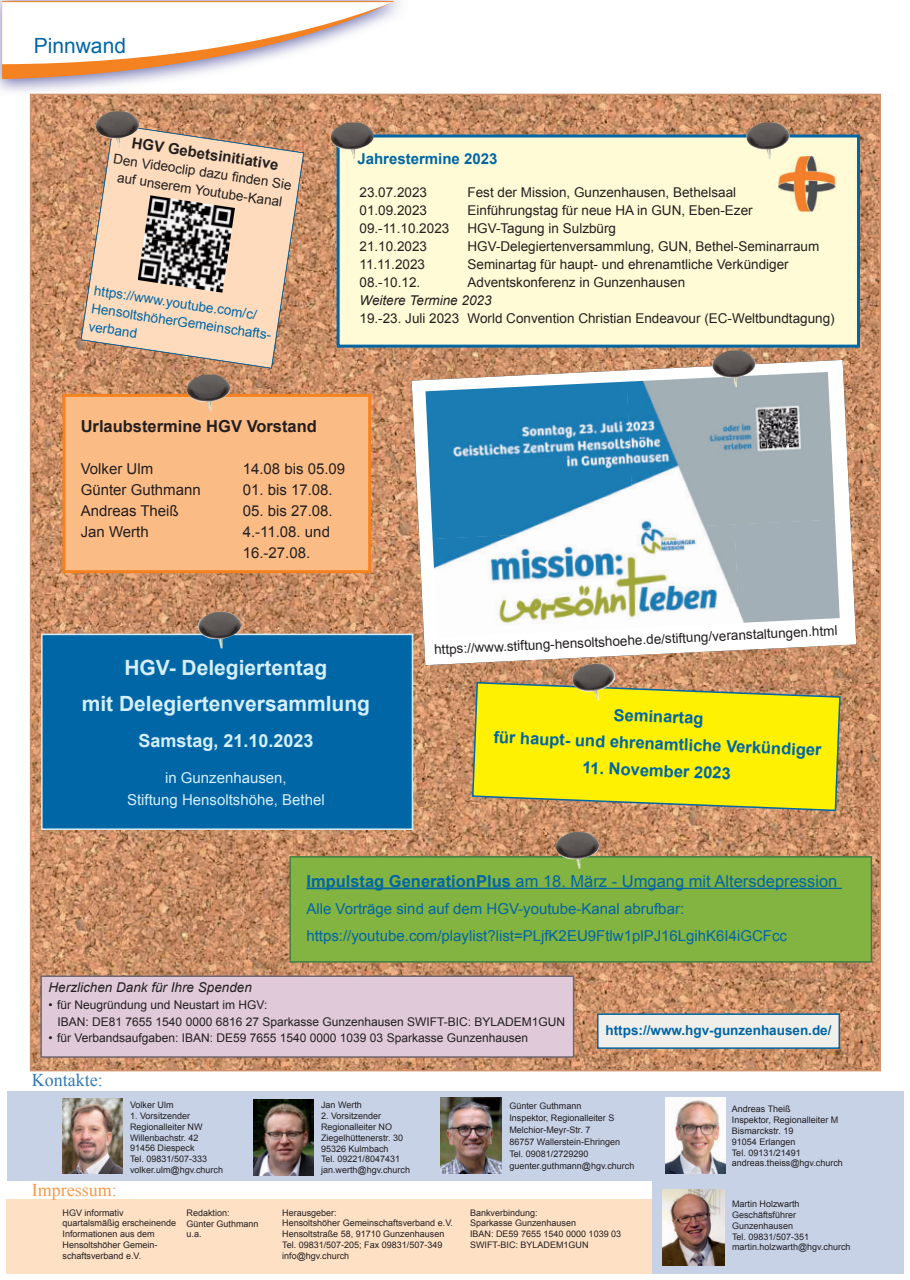
<style>
.page{position:relative;width:910px;height:1280px;background:#fff}
.page>*{position:absolute;margin:0;border:0;box-sizing:border-box;transform-origin:0 0}
.t1{font:700 21px/36px "Arial";color:#d4effb;text-align:center}
.t2{font:21px "Arial";color:#0166a5}
.t3{font:700 18px "Arial";color:#d4effb}
.t4{font:18px "Times New Roman";color:#f79848}
.t5{font:18px "Times New Roman";color:#3379b3}
.t6{font:700 16.5px/27px "Arial";color:#0166a5;text-align:center}
.t7{font:16.5px "Arial";color:#0166a5}
.t8{font:700 16.5px "Arial";color:#231f20}
.t9{font:15px/27px "Arial";color:#0166a5}
.t10{font:15px/21px "Arial";color:#231f20}
.t11{font:15px/22.2px "Arial";color:#d4effb;text-align:center}
.t12{font:700 15px "Arial";color:#231f20}
.t13{font:700 15px "Arial";color:#0166a5}
.t14{font:13.5px/18px "Arial";color:#231f20;text-align:center}
.t15{font:13.5px/18.3px "Arial";color:#0166a5}
.t16{font:italic 13.5px "Arial";color:#231f20}
.t17{font:700 13.5px "Arial";color:#0166a5}
.t18{font:12px/16.5px "Arial";color:#231f20}
.t19{font:9px/10.8px "Arial";color:#231f20}
.s1{font-weight:700}
</style>
<div class="page">
<svg style="left:2px;top:1px;width:392px;height:78px"></svg>
<img style="left:33px;top:97px;width:845px;height:971px">
<div style="left:40px;top:975px;width:534px;height:83px;background:#e0cad9;border:2px solid #6f656d"></div>
<div style="left:598px;top:1014px;width:241px;height:34px;background:#f1efea"></div>
<div style="left:597px;top:1013px;width:243px;height:36px;border:2px solid #0166a5"></div>
<svg style="left:81px;top:124px;width:223px;height:244px;fill:#fddbbc"></svg>
<img style="left:144px;top:195px;width:49px;height:43px">
<img style="left:186px;top:202px;width:49px;height:48px">
<img style="left:138px;top:238px;width:48px;height:48px">
<img style="left:180px;top:244px;width:49px;height:49px">
<div style="left:338px;top:136px;width:520px;height:210px;background:#fffbd6"></div>
<div style="left:337px;top:135px;width:523px;height:213px;border:3px solid #0166a5"></div>
<img style="left:779px;top:156px;width:58px;height:56px">
<img style="left:329px;top:123px;width:46px;height:36px">
<img style="left:746px;top:123px;width:45px;height:36px">
<div style="left:63px;top:394px;width:308px;height:179px;background:#fbbb85;border:3px solid #f58220"></div>
<svg style="left:412px;top:360px;width:444px;height:305px"></svg>
<img style="left:425px;top:382px;width:201px;height:157px">
<img style="left:626px;top:372px;width:209px;height:152px">
<img style="left:433px;top:524px;width:306px;height:113px">
<div style="left:734px;top:519px;width:106px;height:104px;background:#a2afb6"></div>
<img style="left:96px;top:111px;width:44px;height:37px">
<div style="left:41px;top:634px;width:372px;height:196px;background:#0166a5;border:2px solid #d4effb"></div>
<img style="left:196px;top:612px;width:46px;height:36px">
<svg style="left:471px;top:681px;width:370px;height:131px"></svg>
<img style="left:572px;top:663px;width:45px;height:37px">
<div style="left:289px;top:856px;width:583px;height:107px;background:#83b340;border:2px solid #3e8044"></div>
<hr style="left:306px;top:887px;width:205px;height:2px;background:#0166a5">
<hr style="left:511px;top:888px;width:331px;height:1px;background:#0166a5">
<img style="left:554px;top:832px;width:45px;height:36px">
<img style="left:710px;top:351px;width:46px;height:36px">
<img style="left:187px;top:375px;width:44px;height:36px">
<div style="left:6px;top:1199px;width:659px;height:75px;background:#fee0c5"></div>
<div style="left:653px;top:1179px;width:251px;height:94px;background:#c7d2e7"></div>
<div style="left:7px;top:1091px;width:897px;height:89px;background:#c7d2e7"></div>
<img style="left:663px;top:1189px;width:61px;height:76px">
<img style="left:63px;top:1099px;width:60px;height:74px">
<img style="left:441px;top:1097px;width:60px;height:76px">
<img style="left:253px;top:1099px;width:61px;height:76px">
<img style="left:665px;top:1097px;width:61px;height:76px">
<h1 class="t2" style="left:34px;top:37px;width:94px">Pinnwand</h1>
<h3 class="t12" style="left:133px;top:138px;width:150px;rotate:8deg">HGV Gebetsinitiative</h3>
<h3 class="t14" style="left:115px;top:149px;width:181px;rotate:9deg">Den Videoclip dazu fi nden Sie auf unserem Youtube-Kanal</h3>
<h3 class="t15" style="left:96px;top:282px;width:189px;rotate:9deg">https://www.youtube.com/c/<br>HensoltshöherGemeinschafts&shy;verband</h3>
<h3 class="t13" style="left:357px;top:153px;width:142px">Jahrestermine 2023</h3>
<h3 class="t14" style="left:359px;top:185px;width:69px">23.07.2023</h3>
<h3 class="t14" style="left:467px;top:185px;width:270px">Fest der Mission, Gunzenhausen, Bethelsaal</h3>
<h3 class="t14" style="left:359px;top:203px;width:69px">01.09.2023</h3>
<h3 class="t14" style="left:467px;top:203px;width:287px">Einführungstag für neue HA in GUN, Eben-Ezer</h3>
<h3 class="t14" style="left:359px;top:221px;width:91px">09.-11.10.2023</h3>
<h3 class="t14" style="left:467px;top:221px;width:150px">HGV-Tagung in Sulzbürg</h3>
<h3 class="t14" style="left:359px;top:239px;width:69px">21.10.2023</h3>
<h3 class="t14" style="left:467px;top:239px;width:353px">HGV-Delegiertenversammlung, GUN, Bethel-Seminarraum</h3>
<h3 class="t14" style="left:359px;top:257px;width:67px">11.11.2023</h3>
<h3 class="t14" style="left:467px;top:257px;width:323px">Seminartag für haupt- und ehrenamtliche Verkündiger</h3>
<h3 class="t14" style="left:359px;top:275px;width:62px">08.-10.12.</h3>
<h3 class="t14" style="left:467px;top:275px;width:219px">Adventskonferenz in Gunzenhausen</h3>
<h3 class="t16" style="left:359px;top:295px;width:134px">Weitere Termine 2023</h3>
<h3 class="t14" style="left:359px;top:311px;width:477px">19.-23. Juli 2023 World Convention Christian Endeavour (EC-Weltbundtagung)</h3>
<h3 class="t8" style="left:81px;top:420px;width:238px">Urlaubstermine HGV Vorstand</h3>
<h3 class="t10" style="left:81px;top:460px;width:74px">Volker Ulm</h3>
<h3 class="t10" style="left:243px;top:460px;width:104px">14.08 bis 05.09</h3>
<h3 class="t10" style="left:81px;top:481px;width:122px">Günter Guthmann</h3>
<h3 class="t10" style="left:243px;top:481px;width:92px">01. bis 17.08.</h3>
<h3 class="t10" style="left:81px;top:502px;width:100px">Andreas Theiß</h3>
<h3 class="t10" style="left:243px;top:502px;width:92px">05. bis 27.08.</h3>
<h3 class="t10" style="left:81px;top:523px;width:70px">Jan Werth</h3>
<h3 class="t10" style="left:243px;top:523px;width:89px">4.-11.08. und<br>16.-27.08.</h3>
<h3 class="t14" style="left:434px;top:643px;width:405px;rotate:-3deg">https://www.stiftung-hensoltshoehe.de/stiftung/veranstaltungen.html</h3>
<h1 class="t1" style="left:82px;top:651px;width:290px">HGV- Delegiertentag<br>mit Delegiertenversammlung</h1>
<h2 class="t3" style="left:138px;top:733px;width:177px">Samstag, 21.10.2023</h2>
<h3 class="t11" style="left:127px;top:768px;width:199px">in Gunzenhausen,<br>Stiftung Hensoltshöhe, Bethel</h3>
<h3 class="t6" style="left:495px;top:699px;width:330px;rotate:2deg">Seminartag<br>für haupt- und ehrenamtliche Verkündiger</h3>
<h3 class="t6" style="left:583px;top:756px;width:150px;rotate:2deg">11. November 2023</h3>
<h3 class="t16" style="left:49px;top:982px;width:205px">Herzlichen Dank für Ihre Spenden</h3>
<h3 class="t7" style="left:306px;top:874px;width:532px"><span class="s1">Impulstag GenerationPlus</span> am 18. März - Umgang mit Altersdepression</h3>
<h3 class="t9" style="left:306px;top:896px;width:482px">Alle Vorträge sind auf dem HGV-youtube-Kanal abrufbar: https://youtube.com/playlist?list=PLjfK2EU9Ftlw1plPJ16LgihK6I4iGCFcc</h3>
<h3 class="t18" style="left:58px;top:997px;width:509px;text-indent:-9px">• für Neugründung und Neustart im HGV:<br>IBAN: DE81 7655 1540 0000 6816 27 Sparkasse Gunzenhausen SWIFT-BIC: BYLADEM1GUN</h3>
<h3 class="t18" style="left:49px;top:1030px;width:481px">• für Verbandsaufgaben: IBAN: DE59 7655 1540 0000 1039 03 Sparkasse Gunzenhausen</h3>
<h2 class="t5" style="left:32px;top:1074px;width:72px">Kontakte:</h2>
<h3 class="t17" style="left:605px;top:1025px;width:228px">https://www.hgv-gunzenhausen.de/</h3>
<p class="t19" style="left:130px;top:1100px;width:45px">Volker Ulm</p>
<p class="t19" style="left:130px;top:1111px;width:94px">1. Vorsitzender<br>Regionalleiter NW<br>Willenbachstr. 42<br>91456 Diespeck<br>Tel. 09831/507-333 volker.ulm@hgv.church</p>
<p class="t19" style="left:509px;top:1101px;width:127px;line-height:12px">Günter Guthmann<br>Inspektor, Regionalleiter S<br>Melchior-Meyr-Str. 7<br>86757 Wallerstein-Ehringen<br>Tel. 09081/2729290 guenter.guthmann@hgv.church</p>
<p class="t19" style="left:321px;top:1101px;width:42px">Jan Werth</p>
<p class="t19" style="left:321px;top:1111px;width:91px">2. Vorsitzender<br>Regionalleiter NO<br>Ziegelhüttenerstr. 30<br>95326 Kulmbach<br>Tel. 09221/8047431 jan.werth@hgv.church</p>
<p class="t19" style="left:282px;top:1208px;width:172px">Herausgeber:<br>Hensoltshöher Gemeinschaftsverband e.V.<br>Hensoltstraße 58, 91710 Gunzenhausen<br>Tel. 09831/507-205; Fax 09831/507-349 info@hgv.church</p>
<p class="t19" style="left:470px;top:1208px;width:153px">Bankverbindung:<br>Sparkasse Gunzenhausen<br>IBAN: DE59 7655 1540 0000 1039 03<br>SWIFT-BIC: BYLADEM1GUN</p>
<h2 class="t4" style="left:32px;top:1184px;width:86px">Impressum:</h2>
<p class="t19" style="left:63px;top:1208px;width:115px">HGV informativ quartalsmäßig erscheinende<br>Informationen aus dem<br>Hensoltshöher Gemein&shy;schaftsverband e.V.</p>
<p class="t19" style="left:187px;top:1208px;width:74px">Redaktion:<br>Günter Guthmann u.a.</p>
<p class="t19" style="left:732px;top:1104px;width:113px">Andreas Theiß<br>Inspektor, Regionalleiter M<br>Bismarckstr. 19<br>91054 Erlangen<br>Tel. 09131/21491 andreas.theiss@hgv.church</p>
<p class="t19" style="left:732px;top:1199px;width:120px">Martin Holzwarth<br>Geschäftsführer<br>Gunzenhausen<br>Tel. 09831/507-351 martin.holzwarth@hgv.church</p>
</div>
